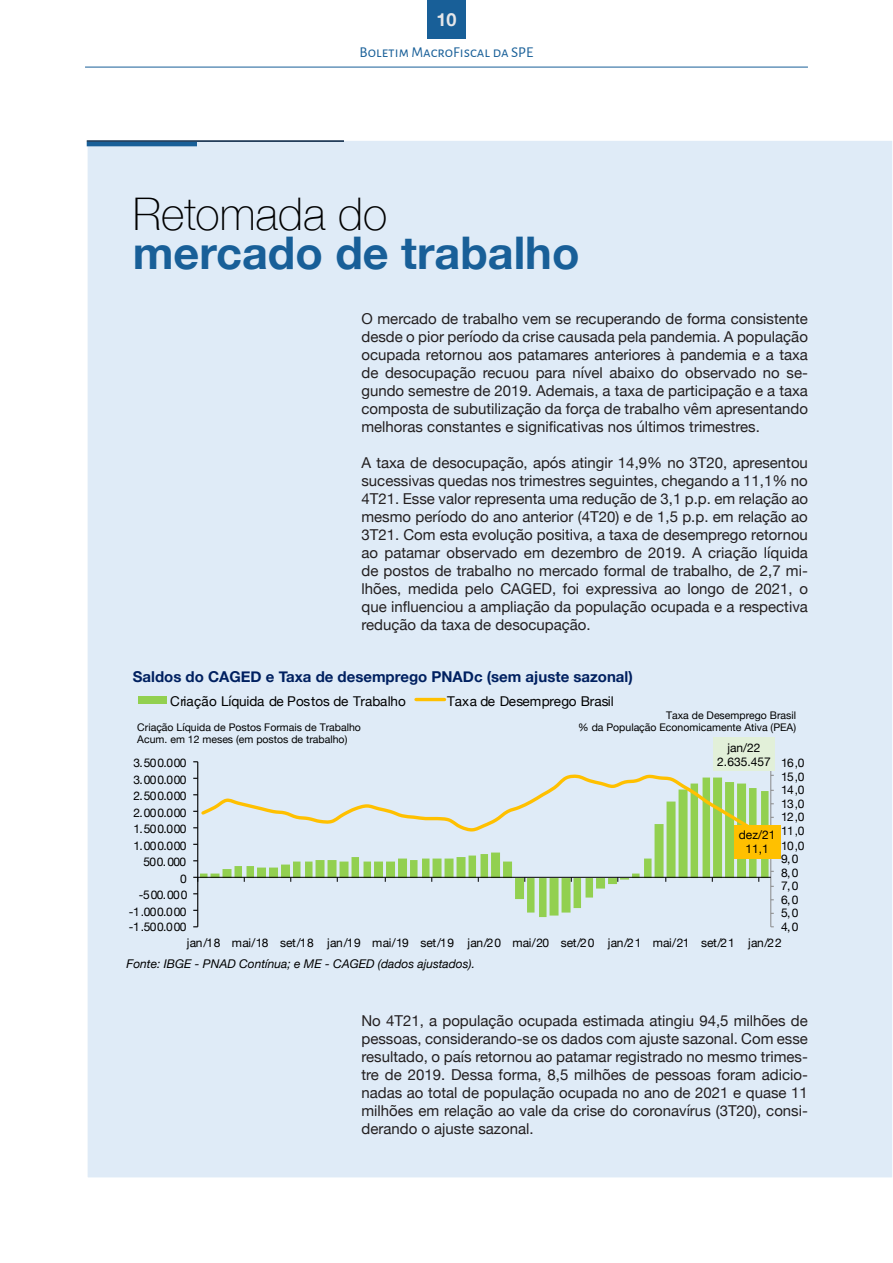
<style>
.page{position:relative;width:893px;height:1263px;background:#fff}
.page>*{position:absolute;margin:0;border:0;box-sizing:border-box;transform-origin:0 0}
.t1{font:700 45px/39px "Helvetica Neue";color:#185f98}
.t2{font:700 18px "Helvetica Neue";color:#e6e7e9}
.t3{font:15px/18px "Helvetica Neue";color:#231f20;text-align:justify}
.t4{font:700 15px "Helvetica Neue";color:#002060}
.t5{font:15px "Alegreya Sans SC";color:#185f98}
.t6{font:13.5px "Helvetica Neue";color:#000}
.t7{font:12px/13.5px "Helvetica Neue";color:#000;text-align:center}
.t8{font:italic 12px "Helvetica Neue";color:#000}
.t9{font:10.5px/12px "Helvetica Neue";color:#000}
.s1{font-weight:100;color:#000}
</style>
<div class="page">
<div style="left:427px;top:0;width:39px;height:39px;background:#185f98"></div>
<hr style="left:85px;top:67px;width:723px;height:1px;background:#185f98">
<div style="left:87px;top:140px;width:806px;height:1038px;background:#dfebf7"></div>
<hr style="left:87px;top:140px;width:257px;height:2px;background:#001e3d">
<hr style="left:87px;top:142px;width:110px;height:4px;background:#185f98">
<svg style="left:892px;top:140px;width:1px;height:1038px"></svg>
<svg style="left:200px;top:791px;width:568px;height:126px"></svg>
<hr style="left:770px;top:762px;width:1px;height:165px;background:#898989">
<hr style="left:197px;top:762px;width:1px;height:165px;background:#000">
<hr style="left:198px;top:877px;width:573px;height:1px;background:#000">
<svg style="left:193px;top:771px;width:565px;height:63px"></svg>
<div style="left:713px;top:737px;width:61px;height:33px;background:#e2f0d9"></div>
<div style="left:734px;top:825px;width:46px;height:33px;background:#ffc000"></div>
<div style="left:138px;top:696px;width:29px;height:8px;background:#92d050"></div>
<hr style="left:416px;top:698px;width:28px;height:3px;background:#ffc000">
<p class="t2" style="left:436px;top:5px;width:22px">10</p>
<p class="t5" style="left:360px;top:42px;width:175px">Boletim MacroFiscal da SPE</p>
<p class="t1" style="left:133px;top:196px;width:448px"><span class="s1">Retomada do </span>mercado de trabalho</p>
<p class="t3" style="left:361px;top:311px;width:448px">O mercado de trabalho vem se recuperando de forma consistente desde o pior período da crise causada pela pandemia. A população ocupada retornou aos patamares anteriores à pandemia e a taxa de desocupação recuou para nível abaixo do observado no se&shy;gundo semestre de 2019. Ademais, a taxa de participação e a taxa composta de subutilização da força de trabalho vêm apresentando melhoras constantes e significativas nos últimos trimestres.</p>
<p class="t3" style="left:361px;top:455px;width:448px">A taxa de desocupação, após atingir 14,9% no 3T20, apresentou sucessivas quedas nos trimestres seguintes, chegando a 11,1% no 4T21. Esse valor representa uma redução de 3,1 p.p. em relação ao mesmo período do ano anterior (4T20) e de 1,5 p.p. em relação ao 3T21. Com esta evolução positiva, a taxa de desemprego retornou ao patamar observado em dezembro de 2019. A criação líquida de postos de trabalho no mercado formal de trabalho, de 2,7 mi&shy;lhões, medida pelo CAGED, foi expressiva ao longo de 2021, o que influenciou a ampliação da população ocupada e a respectiva redução da taxa de desocupação.</p>
<p class="t4" style="left:133px;top:665px;width:501px">Saldos do CAGED e Taxa de desemprego PNADc (sem ajuste sazonal)</p>
<p class="t6" style="left:170px;top:691px;width:237px">Criação Líquida de Postos de Trabalho</p>
<p class="t6" style="left:447px;top:691px;width:168px">Taxa de Desemprego Brasil</p>
<p class="t9" style="left:137px;top:722px;width:225px">Criação Líquida de Postos Formais de Trabalho<br>Acum. em 12 meses (em postos de trabalho)</p>
<p class="t7" style="left:133px;top:757px;width:55px">3.500.000</p>
<p class="t9" style="left:578px;top:710px;width:219px;text-align:right">Taxa de Desemprego Brasil<br>% da População Economicamente Ativa (PEA)</p>
<p class="t7" style="left:717px;top:742px;width:55px">jan/22<br>2.635.457</p>
<p class="t7" style="left:781px;top:757px;width:25px">16,0</p>
<p class="t7" style="left:133px;top:773px;width:55px">3.000.000</p>
<p class="t7" style="left:133px;top:790px;width:55px">2.500.000</p>
<p class="t7" style="left:133px;top:806px;width:55px">2.000.000</p>
<p class="t7" style="left:133px;top:823px;width:55px">1.500.000</p>
<p class="t7" style="left:133px;top:839px;width:55px">1.000.000</p>
<p class="t7" style="left:143px;top:856px;width:44px">500.000</p>
<p class="t7" style="left:180px;top:872px;width:8px">0</p>
<p class="t7" style="left:139px;top:889px;width:50px">-500.000</p>
<p class="t7" style="left:129px;top:905px;width:59px">-1.000.000</p>
<p class="t7" style="left:739px;top:829px;width:38px">dez/21<br>11,1</p>
<p class="t7" style="left:781px;top:770px;width:25px">15,0</p>
<p class="t7" style="left:781px;top:784px;width:25px">14,0</p>
<p class="t7" style="left:781px;top:797px;width:25px">13,0</p>
<p class="t7" style="left:781px;top:811px;width:25px">12,0</p>
<p class="t7" style="left:781px;top:824px;width:25px">11,0</p>
<p class="t7" style="left:781px;top:839px;width:25px">10,0</p>
<p class="t7" style="left:781px;top:853px;width:19px">9,0</p>
<p class="t7" style="left:781px;top:866px;width:19px">8,0</p>
<p class="t7" style="left:781px;top:880px;width:19px">7,0</p>
<p class="t7" style="left:781px;top:893px;width:19px">6,0</p>
<p class="t7" style="left:781px;top:907px;width:19px">5,0</p>
<p class="t7" style="left:129px;top:920px;width:59px">-1.500.000</p>
<p class="t7" style="left:781px;top:920px;width:19px">4,0</p>
<p class="t7" style="left:187px;top:937px;width:596px">jan/18 mai/18 set/18 jan/19 mai/19 set/19 jan/20 mai/20 set/20 jan/21 mai/21 set/21 jan/22</p>
<p class="t8" style="left:126px;top:955px;width:350px">Fonte: IBGE - PNAD Contínua; e ME - CAGED (dados ajustados).</p>
<p class="t3" style="left:361px;top:1013px;width:448px">No 4T21, a população ocupada estimada atingiu 94,5 milhões de pessoas, considerando-se os dados com ajuste sazonal. Com esse resultado, o país retornou ao patamar registrado no mesmo trimes&shy;tre de 2019. Dessa forma, 8,5 milhões de pessoas foram adicio&shy;nadas ao total de população ocupada no ano de 2021 e quase 11 milhões em relação ao vale da crise do coronavírus (3T20), consi&shy;derando o ajuste sazonal.</p>
</div>
